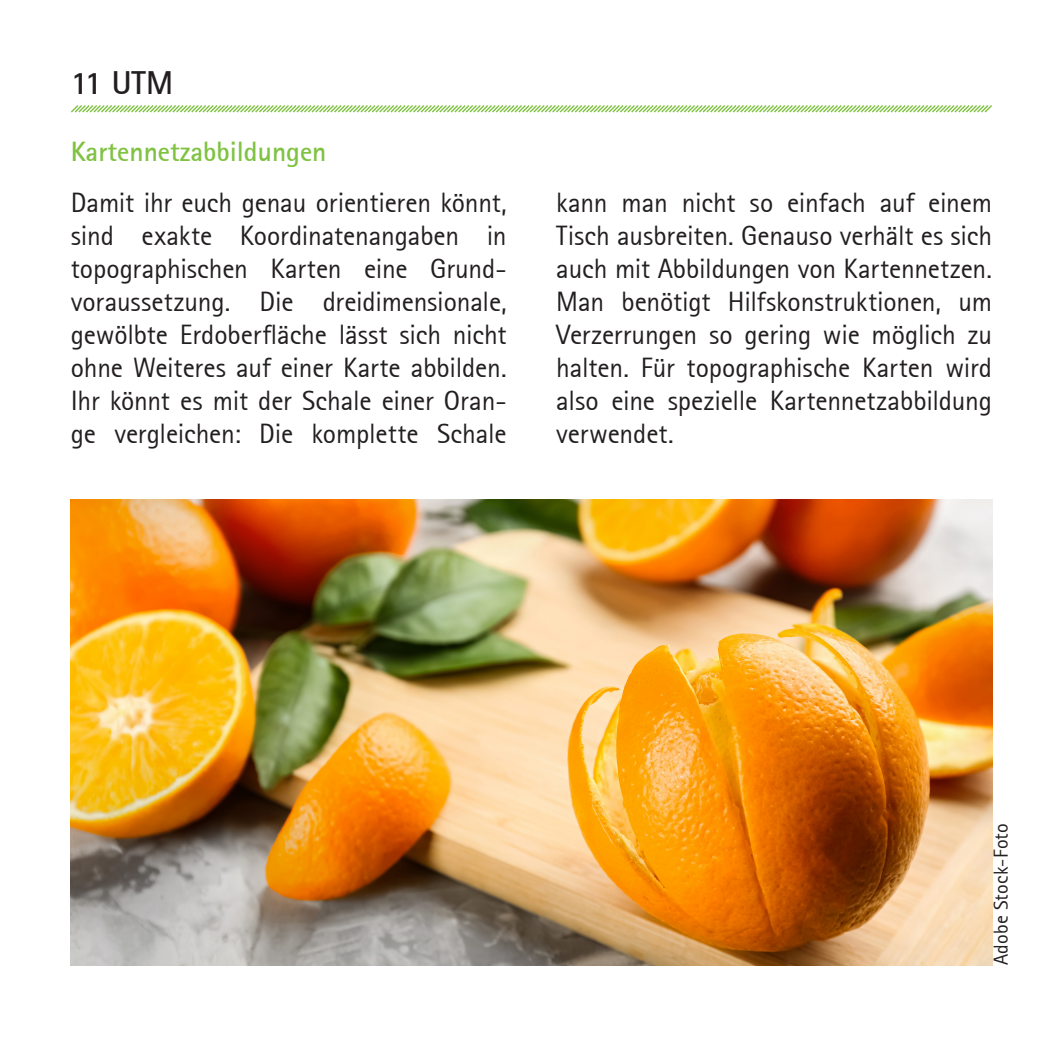
<style>
.page{position:relative;width:1063px;height:1063px;background:#fff}
.page>*{position:absolute;margin:0;border:0;box-sizing:border-box;transform-origin:0 0}
.t1{font:700 32.5px "Rotis Sans Serif";color:#231f20}
.t2{font:27.5px/33px "Rotis Sans Serif";letter-spacing:-.005em;color:#231f20;text-align:justify}
.t3{font:700 27.5px "Rotis Sans Serif";color:#7fc241}
.t4{font:20px "Rotis Sans Serif";letter-spacing:.01em;color:#231f20}
</style>
<div class="page">
<svg style="left:71px;top:105px;width:921px;height:8px"></svg>
<img style="left:71px;top:500px;width:921px;height:465px">
<p class="t1" style="left:71px;top:62px;width:104px">11 UTM</p>
<p class="t3" style="left:71px;top:134px;width:257px">Kartennetzabbildungen</p>
<p class="t2" style="left:71px;top:186px;width:437px">Damit ihr euch genau orientieren könnt, sind exakte Koordinatenangaben in topographischen Karten eine Grund-</p>
<p class="t2" style="left:71px;top:285px;width:437px">voraussetzung. Die dreidimensionale, gewölbte Erdoberfläche lässt sich nicht ohne Weiteres auf einer Karte abbilden.<br>Ihr könnt es mit der Schale einer Oran&shy;ge vergleichen: Die komplette Schale</p>
<p class="t2" style="left:556px;top:186px;width:437px">kann man nicht so einfach auf einem Tisch ausbreiten. Genauso verhält es sich auch mit Abbildungen von Kartennetzen.</p>
<p class="t2" style="left:556px;top:285px;width:437px">Man benötigt Hilfskonstruktionen, um Verzerrungen so gering wie möglich zu halten. Für topographische Karten wird also eine spezielle Kartennetzabbildung verwendet.</p>
<p class="t4" style="left:989px;top:965px;width:144px;rotate:-90deg">Adobe Stock-Foto</p>
</div>
